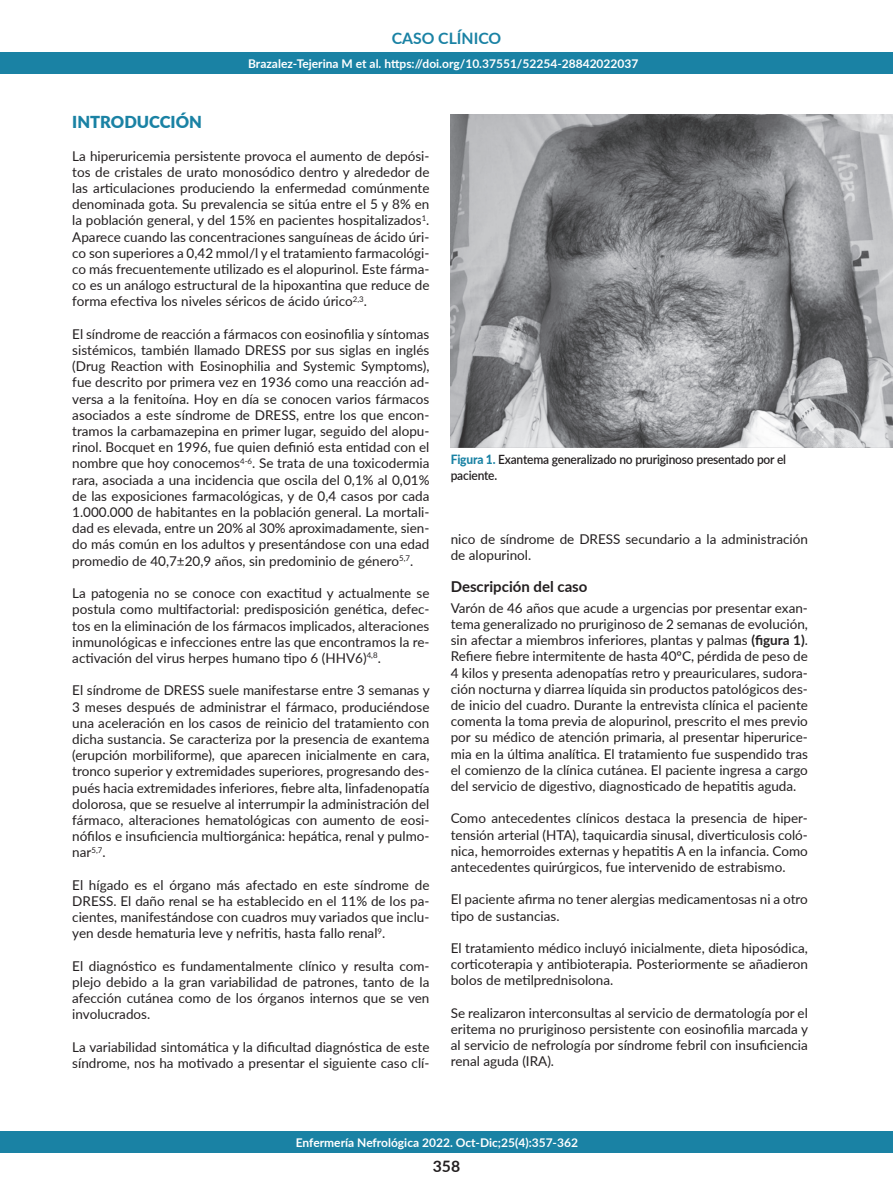
<style>
.page{position:relative;width:893px;height:1191px;background:#fff}
.page>*{position:absolute;margin:0;border:0;box-sizing:border-box;transform-origin:0 0}
.t1{font:900 16.5px "Lato";color:#1a82a4}
.t2{font:700 15.75px "Lato";color:#1a82a4}
.t3{font:700 15.75px "Lato";color:#231f20}
.t4{font:700 15px "Lato";color:#231f20}
.t5{font:13.5px/16.2px "Lato";color:#231f20;text-align:justify}
.t6{font:600 12.75px/15.3px "Lato";letter-spacing:-.015em;color:#231f20;scale:.94 1}
.t7{font:700 12px "Lato";color:#fff}
.s1{font-weight:800;color:#1a82a4}
.s2{font-weight:700}
</style>
<div class="page">
<div style="left:0;top:52px;width:893px;height:21px;background:#1a82a4"></div>
<div style="left:0;top:1131px;width:893px;height:21px;background:#1a82a4"></div>
<img style="left:451px;top:115px;width:442px;height:333px">
<p class="t2" style="left:392px;top:26px;width:111px">CASO CLÍNICO</p>
<p class="t7" style="left:248px;top:54px;width:392px">Brazalez-Tejerina M et al. https://doi.org/10.37551/52254-28842022037</p>
<p class="t1" style="left:72px;top:110px;width:131px">INTRODUCCIÓN</p>
<p class="t5" style="left:72px;top:147px;width:359px">La hiperuricemia persistente provoca el aumento de depósi&shy;tos de cristales de urato monosódico dentro y alrededor de las articulaciones produciendo la enfermedad comúnmente denominada gota. Su prevalencia se sitúa entre el 5 y 8% en la población general, y del 15% en pacientes hospitalizados<sup>1</sup>.<br>Aparece cuando las concentraciones sanguíneas de ácido úri&shy;co son superiores a 0,42 mmol/l y el tratamiento farmacológi&shy;co más frecuentemente utilizado es el alopurinol. Este fárma&shy;co es un análogo estructural de la hipoxantina que reduce de forma efectiva los niveles séricos de ácido úrico<sup>2,3</sup>.</p>
<p class="t5" style="left:72px;top:325px;width:359px">El síndrome de reacción a fármacos con eosinofilia y síntomas sistémicos, también llamado DRESS por sus siglas en inglés (Drug Reaction with Eosinophilia and Systemic Symptoms), fue descrito por primera vez en 1936 como una reacción ad&shy;versa a la fenitoína. Hoy en día se conocen varios fármacos asociados a este síndrome de DRESS, entre los que encon&shy;tramos la carbamazepina en primer lugar, seguido del alopu&shy;rinol. Bocquet en 1996, fue quien definió esta entidad con el nombre que hoy conocemos<sup>4-6</sup>. Se trata de una toxicodermia rara, asociada a una incidencia que oscila del 0,1% al 0,01% de las exposiciones farmacológicas, y de 0,4 casos por cada 1.000.000 de habitantes en la población general. La mortali&shy;dad es elevada, entre un 20% al 30% aproximadamente, sien&shy;do más común en los adultos y presentándose con una edad promedio de 40,7±20,9 años, sin predominio de género<sup>5,7</sup>.</p>
<p class="t5" style="left:72px;top:584px;width:359px">La patogenia no se conoce con exactitud y actualmente se postula como multifactorial: predisposición genética, defec&shy;tos en la eliminación de los fármacos implicados, alteraciones inmunológicas e infecciones entre las que encontramos la re&shy;activación del virus herpes humano tipo 6 (HHV6)<sup>4,8</sup>.</p>
<p class="t5" style="left:72px;top:682px;width:359px">El síndrome de DRESS suele manifestarse entre 3 semanas y 3 meses después de administrar el fármaco, produciéndose una aceleración en los casos de reinicio del tratamiento con dicha sustancia. Se caracteriza por la presencia de exantema (erupción morbiliforme), que aparecen inicialmente en cara, tronco superior y extremidades superiores, progresando des&shy;pués hacia extremidades inferiores, fiebre alta, linfadenopatía dolorosa, que se resuelve al interrumpir la administración del fármaco, alteraciones hematológicas con aumento de eosi&shy;nófilos e insuficiencia multiorgánica: hepática, renal y pulmo&shy;nar<sup>5,7</sup>.</p>
<p class="t5" style="left:72px;top:876px;width:359px">El hígado es el órgano más afectado en este síndrome de DRESS. El daño renal se ha establecido en el 11% de los pa&shy;cientes, manifestándose con cuadros muy variados que inclu&shy;yen desde hematuria leve y nefritis, hasta fallo renal<sup>9</sup>.</p>
<p class="t5" style="left:72px;top:957px;width:359px">El diagnóstico es fundamentalmente clínico y resulta com&shy;plejo debido a la gran variabilidad de patrones, tanto de la afección cutánea como de los órganos internos que se ven involucrados.</p>
<p class="t5" style="left:72px;top:1038px;width:359px">La variabilidad sintomática y la dificultad diagnóstica de este síndrome, nos ha motivado a presentar el siguiente caso clí-</p>
<p class="t6" style="left:451px;top:451px;width:358px"><span class="s1">Figura 1.</span> Exantema generalizado no pruriginoso presentado por el paciente.</p>
<p class="t5" style="left:451px;top:530px;width:359px">nico de síndrome de DRESS secundario a la administración de alopurinol.</p>
<p class="t4" style="left:451px;top:576px;width:138px">Descripción del caso</p>
<p class="t5" style="left:451px;top:599px;width:359px">Varón de 46 años que acude a urgencias por presentar exan&shy;tema generalizado no pruriginoso de 2 semanas de evolución, sin afectar a miembros inferiores, plantas y palmas <span class="s2">(figura 1)</span>.<br>Refiere fiebre intermitente de hasta 40ºC, pérdida de peso de 4 kilos y presenta adenopatías retro y preauriculares, sudora&shy;ción nocturna y diarrea líquida sin productos patológicos des&shy;de inicio del cuadro. Durante la entrevista clínica el paciente comenta la toma previa de alopurinol, prescrito el mes previo por su médico de atención primaria, al presentar hiperurice&shy;mia en la última analítica. El tratamiento fue suspendido tras el comienzo de la clínica cutánea. El paciente ingresa a cargo del servicio de digestivo, diagnosticado de hepatitis aguda.</p>
<p class="t5" style="left:451px;top:810px;width:359px">Como antecedentes clínicos destaca la presencia de hiper&shy;tensión arterial (HTA), taquicardia sinusal, diverticulosis coló&shy;nica, hemorroides externas y hepatitis A en la infancia. Como antecedentes quirúrgicos, fue intervenido de estrabismo.</p>
<p class="t5" style="left:451px;top:891px;width:359px">El paciente afirma no tener alergias medicamentosas ni a otro tipo de sustancias.</p>
<p class="t5" style="left:451px;top:939px;width:359px">El tratamiento médico incluyó inicialmente, dieta hiposódica, corticoterapia y antibioterapia. Posteriormente se añadieron bolos de metilprednisolona.</p>
<p class="t5" style="left:451px;top:1004px;width:359px">Se realizaron interconsultas al servicio de dermatología por el eritema no pruriginoso persistente con eosinofilia marcada y al servicio de nefrología por síndrome febril con insuficiencia renal aguda (IRA).</p>
<p class="t7" style="left:296px;top:1133px;width:284px">Enfermería Nefrológica 2022. Oct-Dic;25(4):357-362</p>
<p class="t3" style="left:433px;top:1154px;width:29px">358</p>
</div>
